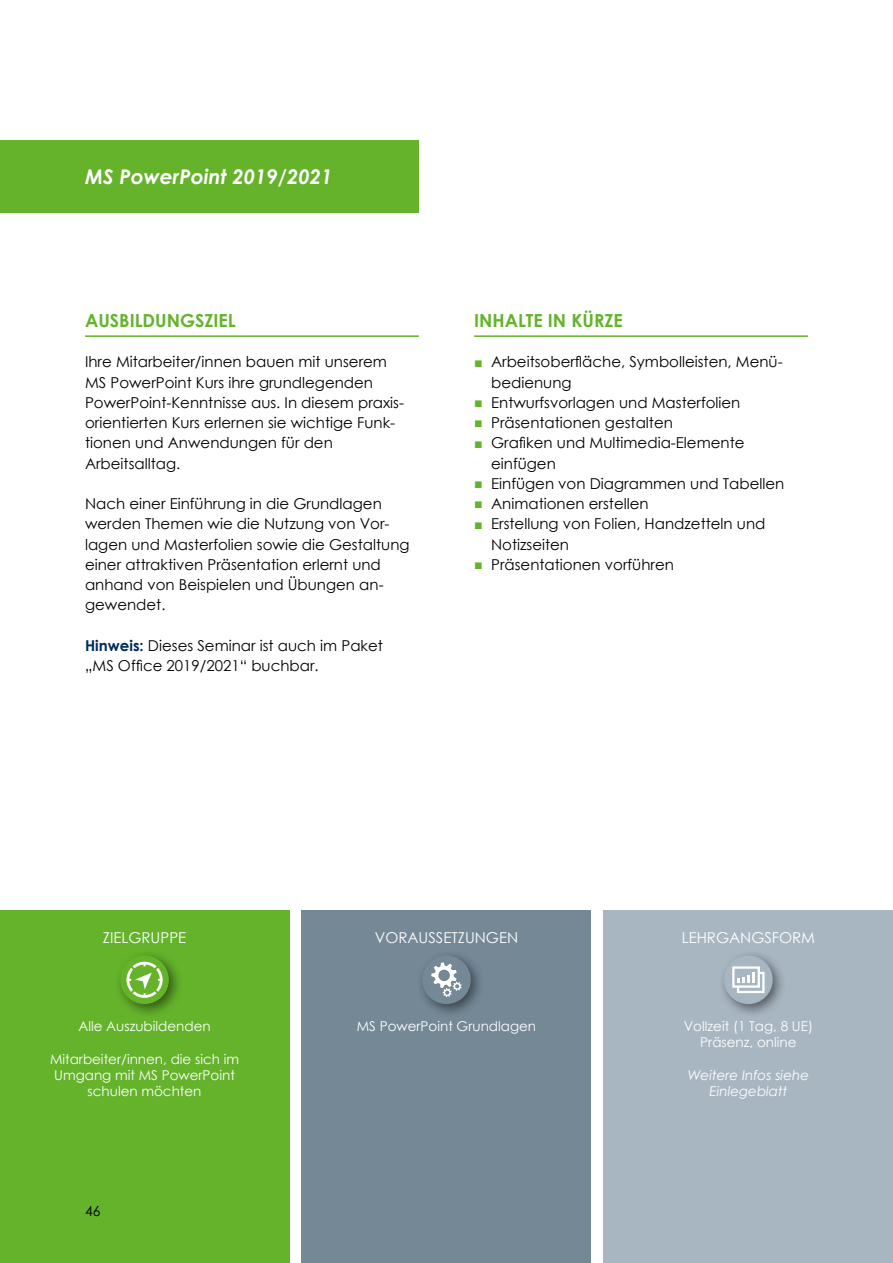
<style>
.page{position:relative;width:893px;height:1263px;background:#fff}
.page>*{position:absolute;margin:0;border:0;box-sizing:border-box;transform-origin:0 0}
.t1{font:italic 700 20.25px "Century Gothic";color:#fff}
.t2{font:700 18px "Century Gothic";color:#64b32b}
.t3{font:15px/20.2px "Century Gothic";color:#000}
.t4{font:15px "Century Gothic";color:#fff}
.t5{font:13.95px "Century Gothic";color:#000}
.t6{font:13.5px/16.2px "Century Gothic";color:#fff;text-align:center}
.t7{font:italic 13.5px/16.2px "Century Gothic";color:#fff;text-align:center}
.s1{font-weight:700;color:#002b5e}
.s2{font-size:14.25px;color:#64b32b}
</style>
<div class="page">
<hr style="left:85px;top:335px;width:334px;height:2px;background:#64b32b">
<hr style="left:474px;top:335px;width:334px;height:2px;background:#64b32b">
<div style="left:604px;top:910px;width:289px;height:353px;background:#a8b6c2"></div>
<div style="left:718px;top:949px;width:69px;height:69px;background:#000;opacity:.5"></div>
<div style="left:724px;top:955px;width:49px;height:49px;background:#a8b6c2;border-radius:50%"></div>
<svg style="left:732px;top:966px;width:33px;height:27px"></svg>
<div style="left:0;top:910px;width:289px;height:353px;background:#64b32b"></div>
<div style="left:114px;top:949px;width:69px;height:69px;background:#000;opacity:.5"></div>
<div style="left:120px;top:955px;width:49px;height:49px;background:#64b32b;border-radius:50%"></div>
<svg style="left:126px;top:962px;width:37px;height:36px"></svg>
<div style="left:302px;top:910px;width:289px;height:353px;background:#748896"></div>
<div style="left:416px;top:949px;width:69px;height:69px;background:#000;opacity:.5"></div>
<div style="left:422px;top:955px;width:49px;height:49px;background:#748896;border-radius:50%"></div>
<svg style="left:431px;top:962px;width:31px;height:35px"></svg>
<div style="left:0;top:140px;width:419px;height:73px;background:#64b32b"></div>
<h1 class="t1" style="left:85px;top:161px;width:249px">MS PowerPoint 2019/2021</h1>
<p class="t2" style="left:85px;top:307px;width:152px">AUSBILDUNGSZIEL</p>
<p class="t3" style="left:85px;top:352px;width:320px">Ihre Mitarbeiter/innen bauen mit unserem MS PowerPoint Kurs ihre grundlegenden PowerPoint-Kenntnisse aus. In diesem praxis&shy;orientierten Kurs erlernen sie wichtige Funk&shy;tionen und Anwendungen für den Arbeitsalltag.</p>
<p class="t3" style="left:85px;top:493px;width:326px">Nach einer Einführung in die Grundlagen werden Themen wie die Nutzung von Vor&shy;lagen und Masterfolien sowie die Gestaltung einer attraktiven Präsentation erlernt und anhand von Beispielen und Übungen an&shy;gewendet.</p>
<p class="t3" style="left:85px;top:635px;width:299px"><span class="s1">Hinweis:</span> Dieses Seminar ist auch im Paket „MS Office 2019/2021“ buchbar.</p>
<p class="t2" style="left:474px;top:307px;width:150px">INHALTE IN KÜRZE</p>
<p class="t3" style="left:491px;top:352px;width:293px;text-indent:-17px"><span class="s2">■</span> Arbeitsoberfläche, Symbolleisten, Menü&shy;bedienung</p>
<p class="t3" style="left:474px;top:392px;width:268px"><span class="s2">■</span> Entwurfsvorlagen und Masterfolien</p>
<p class="t3" style="left:474px;top:412px;width:200px"><span class="s2">■</span> Präsentationen gestalten</p>
<p class="t3" style="left:491px;top:433px;width:255px;text-indent:-17px"><span class="s2">■</span> Grafiken und Multimedia-Elemente einfügen</p>
<p class="t3" style="left:474px;top:473px;width:312px"><span class="s2">■</span> Einfügen von Diagrammen und Tabellen</p>
<p class="t3" style="left:474px;top:493px;width:176px"><span class="s2">■</span> Animationen erstellen</p>
<p class="t3" style="left:491px;top:514px;width:276px;text-indent:-17px"><span class="s2">■</span> Erstellung von Folien, Handzetteln und<br>Notizseiten</p>
<p class="t3" style="left:474px;top:554px;width:201px"><span class="s2">■</span> Präsentationen vorführen</p>
<p class="t4" style="left:103px;top:927px;width:85px">ZIELGRUPPE</p>
<p class="t4" style="left:682px;top:927px;width:135px">LEHRGANGSFORM</p>
<p class="t4" style="left:375px;top:927px;width:145px">VORAUSSETZUNGEN</p>
<p class="t6" style="left:78px;top:1018px;width:134px">Alle Auszubildenden</p>
<p class="t6" style="left:50px;top:1050px;width:191px">Mitarbeiter/innen, die sich im<br>Umgang mit MS PowerPoint schulen möchten</p>
<p class="t5" style="left:85px;top:1201px;width:17px">46</p>
<p class="t6" style="left:357px;top:1018px;width:181px">MS PowerPoint Grundlagen</p>
<p class="t6" style="left:684px;top:1018px;width:131px">Vollzeit (1 Tag, 8 UE)<br>Präsenz, online</p>
<p class="t7" style="left:688px;top:1066px;width:123px">Weitere Infos siehe<br>Einlegeblatt</p>
</div>
